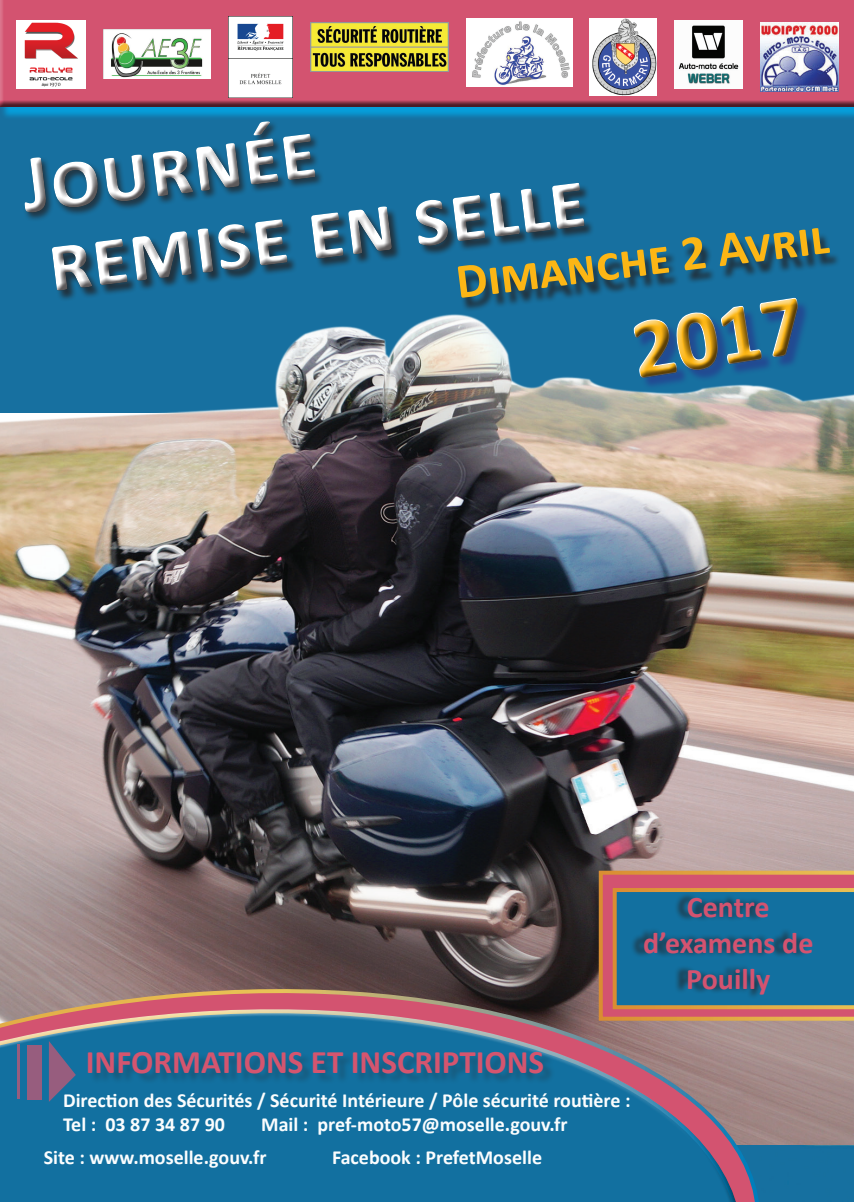
<style>
.page{position:relative;width:854px;height:1202px;background:#fff}
.page>*{position:absolute;margin:0;border:0;box-sizing:border-box;transform-origin:0 0}
.t1{font:700 85px "Calibri";color:#fcb615}
.t2{font:700 84px "Calibri";color:#fff}
.t3{font:700 50px "Calibri";color:#fcb615}
.t4{font:700 33px "Calibri";color:#d4556f}
.t5{font:700 30px/36px "Calibri";color:#d35370;text-align:center}
.t6{font:700 20px/24px "Calibri";color:#fbfdfe}
</style>
<div class="page">
<div style="left:0;top:0;width:853px;height:413px;background:#1770a0"></div>
<img style="left:0;top:314px;width:853px;height:831px">
<div style="left:775px;top:1145px;width:78px;height:57px;background:#1670a0"></div>
<svg style="left:0;top:948px;width:731px;height:163px;background:#636a7d"></svg>
<svg style="left:0;top:1111px;width:775px;height:91px;background:#1c6f9d"></svg>
<div style="left:0;top:0;width:853px;height:120px;background:#00aeef;opacity:.75"></div>
<div style="left:0;top:0;width:853px;height:107px;background:#231f20;opacity:.75"></div>
<svg style="left:10px;top:108px;width:314px;height:112px"></svg>
<img style="left:228px;top:16px;width:64px;height:81px">
<img style="left:466px;top:18px;width:105px;height:69px">
<img style="left:310px;top:23px;width:138px;height:49px">
<div style="left:90px;top:1053px;width:465px;height:32px;background:#231f20;opacity:.3"></div>
<hr style="left:17px;top:1045px;width:2px;height:54px;background:#d4556f">
<div style="left:27px;top:1045px;width:14px;height:54px;background:#975d7e"></div>
<svg style="left:49px;top:1041px;width:27px;height:61px;background:#53668f"></svg>
<div style="left:635px;top:300px;width:175px;height:90px;background:#253f8e;opacity:.75"></div>
<svg style="left:622px;top:313px;width:191px;height:75px"></svg>
<img style="left:589px;top:19px;width:67px;height:76px">
<svg style="left:43px;top:174px;width:281px;height:46px"></svg>
<svg style="left:45px;top:178px;width:547px;height:122px"></svg>
<img style="left:17px;top:20px;width:69px;height:69px">
<img style="left:674px;top:21px;width:68px;height:68px">
<img style="left:104px;top:30px;width:106px;height:48px">
<img style="left:760px;top:23px;width:77px;height:68px">
<svg style="left:598px;top:871px;width:255px;height:150px;background:#877276"></svg>
<div style="left:630px;top:892px;width:178px;height:107px;background:#231f20;opacity:.75"></div>
<div style="left:458px;top:233px;width:382px;height:80px;background:#231f20;opacity:.75"></div>
<h2 class="t2" style="left:16px;top:132px;width:298px;rotate:-7deg">Journée</h2>
<h2 class="t2" style="left:41px;top:210px;width:542px;rotate:-7deg">remise en selle</h2>
<h3 class="t3" style="left:452px;top:250px;width:376px;rotate:-7deg">Dimanche 2 Avril</h3>
<h1 class="t1" style="left:624px;top:296px;width:174px;rotate:-9deg">2017</h1>
<h3 class="t5" style="left:643px;top:889px;width:172px">Centre d’examens de<br>Pouilly</h3>
<h3 class="t4" style="left:86px;top:1040px;width:459px">INFORMATIONS ET INSCRIPTIONS</h3>
<p class="t6" style="left:63px;top:1089px;width:568px">Direction des Sécurités / Sécurité Intérieure / Pôle sécurité routière :<br>Tel : 03 87 34 87 90</p>
<p class="t6" style="left:261px;top:1113px;width:308px">Mail : pref-moto57@moselle.gouv.fr</p>
<p class="t6" style="left:44px;top:1145px;width:224px">Site : www.moselle.gouv.fr</p>
<p class="t6" style="left:332px;top:1145px;width:211px">Facebook : PrefetMoselle</p>
</div>
